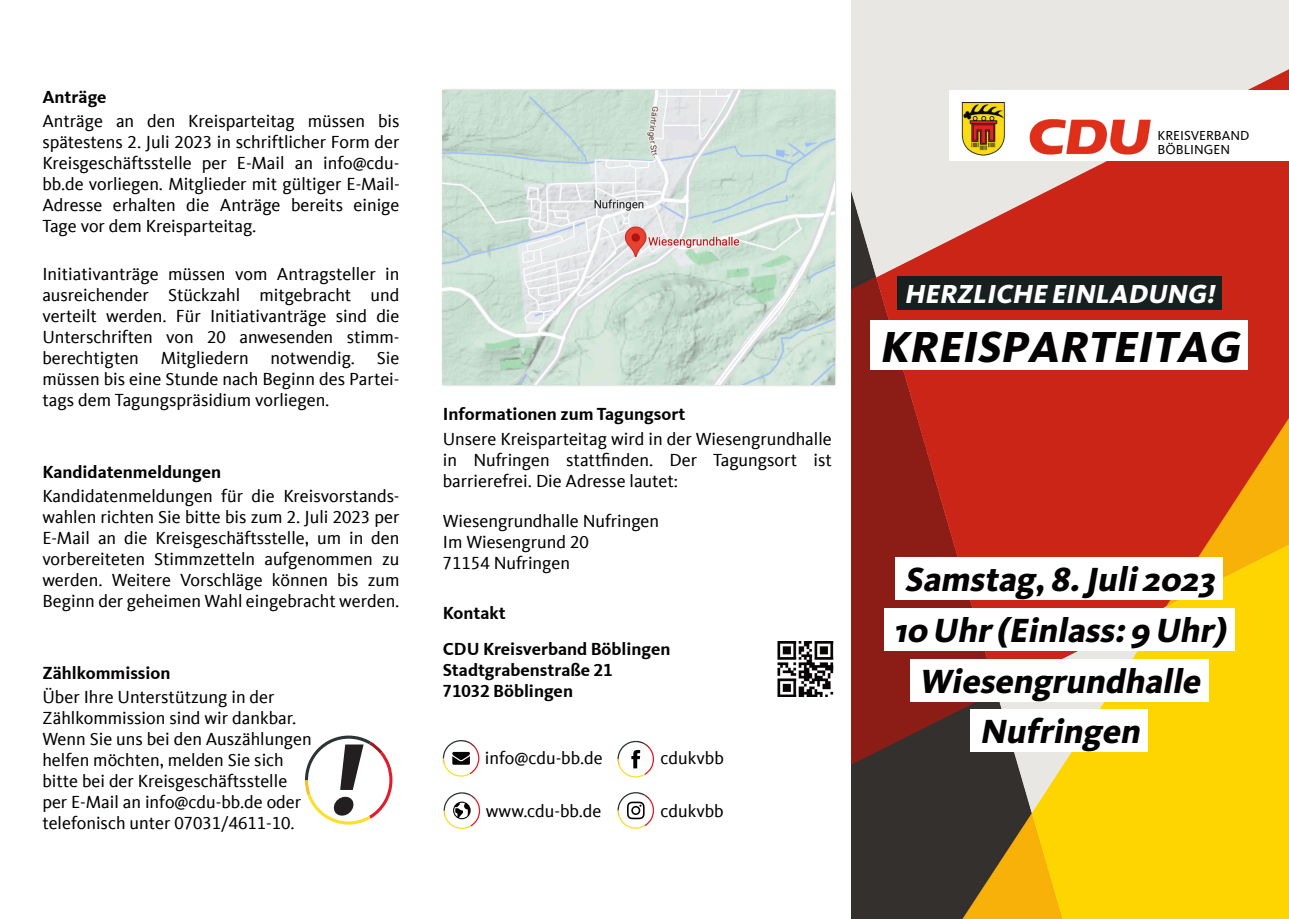
<style>
.page{position:relative;width:1289px;height:919px;background:#fff}
.page>*{position:absolute;margin:0;border:0;box-sizing:border-box;transform-origin:0 0}
.t1{font:italic 800 105.15px "CDU Kievit";color:#231f20}
.t2{font:italic 800 45px "CDU Kievit";color:#040202}
.t3{font:italic 800 34.8px/50.7px "CDU Kievit";color:#040202;text-align:center}
.t4{font:italic 800 27px "CDU Kievit";color:#fff}
.t5{font:18px/21px "CDU Kievit Tab";color:#040202;text-align:justify}
.t6{font:700 18px/36px "CDU Kievit Tab";color:#040202}
.t7{font:13.5px/13.6px "CDU Kievit";color:#040202}
</style>
<div class="page">
<svg style="left:305px;top:735px;width:87px;height:89px"></svg>
<svg style="left:851px;top:0;width:437px;height:918px;background:#f4dd69"></svg>
<img style="left:851px;top:69px;width:437px;height:696px">
<img style="left:851px;top:191px;width:211px;height:727px">
<svg style="left:443px;top:792px;width:37px;height:36px"></svg>
<svg style="left:617px;top:740px;width:37px;height:37px"></svg>
<svg style="left:617px;top:792px;width:37px;height:36px"></svg>
<svg style="left:443px;top:740px;width:36px;height:36px"></svg>
<img style="left:443px;top:90px;width:391px;height:294px">
<div style="left:870px;top:321px;width:377px;height:49px;background:#fff"></div>
<div style="left:895px;top:557px;width:328px;height:42px;background:#fff"></div>
<div style="left:884px;top:608px;width:350px;height:42px;background:#fff"></div>
<div style="left:910px;top:658px;width:298px;height:43px;background:#fff"></div>
<div style="left:970px;top:709px;width:178px;height:43px;background:#fff"></div>
<div style="left:897px;top:277px;width:324px;height:33px;background:#17201e"></div>
<div style="left:949px;top:90px;width:339px;height:70px;background:#fff"></div>
<img style="left:961px;top:102px;width:268px;height:54px">
<div style="left:1157px;top:130px;width:92px;height:23px;background:#fff"></div>
<img style="left:777px;top:641px;width:57px;height:55px">
<p class="t6" style="left:42px;top:81px;width:66px">Anträge</p>
<p class="t5" style="left:42px;top:112px;width:359px">Anträge an den Kreisparteitag müssen bis spätestens 2. Juli 2023 in schriftlicher Form der Kreisgeschäftsstelle per E-Mail an info@cdu&shy;bb.de vorliegen. Mitglieder mit gültiger E-Mail-Adresse erhalten die Anträge bereits einige Tage vor dem Kreisparteitag.</p>
<p class="t5" style="left:42px;top:265px;width:358px">Initiativanträge müssen vom Antragsteller in ausreichender Stückzahl mitgebracht und verteilt werden. Für Initiativanträge sind die Unterschriften von 20 anwesenden stimm&shy;berechtigten Mitgliedern notwendig. Sie müssen bis eine Stunde nach Beginn des Partei&shy;tags dem Tagungspräsidium vorliegen.</p>
<p class="t6" style="left:42px;top:456px;width:180px">Kandidatenmeldungen</p>
<p class="t5" style="left:42px;top:487px;width:358px">Kandidatenmeldungen für die Kreisvorstands&shy;wahlen richten Sie bitte bis zum 2. Juli 2023 per E-Mail an die Kreisgeschäftsstelle, um in den vorbereiteten Stimmzetteln aufgenommen zu werden. Weitere Vorschläge können bis zum Beginn der geheimen Wahl eingebracht werden.</p>
<p class="t6" style="left:42px;top:657px;width:130px">Zählkommission</p>
<p class="t5" style="left:42px;top:687px;width:271px;text-align:left">Über Ihre Unterstützung in der Zählkommission sind wir dankbar.<br>Wenn Sie uns bei den Auszählungen helfen möchten, melden Sie sich bitte bei der Kreisgeschäftsstelle per E-Mail an info@cdu-bb.de oder telefonisch unter 07031/4611-10.</p>
<h1 class="t1" style="left:326px;top:715px;width:56px">!</h1>
<p class="t6" style="left:443px;top:398px;width:244px">Informationen zum Tagungsort</p>
<p class="t5" style="left:443px;top:429px;width:390px">Unsere Kreisparteitag wird in der Wiesengrundhalle in Nufringen stattfinden. Der Tagungsort ist barrierefrei. Die Adresse lautet:</p>
<p class="t5" style="left:443px;top:512px;width:218px;text-align:left">Wiesengrundhalle Nufringen<br>Im Wiesengrund 20<br>71154 Nufringen</p>
<p class="t6" style="left:443px;top:596px;width:229px">Kontakt<br>CDU Kreisverband Böblingen</p>
<p class="t6" style="left:443px;top:661px;width:171px;line-height:21px">Stadtgrabenstraße 21<br>71032 Böblingen</p>
<p class="t5" style="left:485px;top:748px;width:119px">info@cdu-bb.de</p>
<p class="t5" style="left:660px;top:748px;width:65px">cdukvbb</p>
<p class="t5" style="left:486px;top:801px;width:117px">www.cdu-bb.de</p>
<p class="t5" style="left:660px;top:801px;width:65px">cdukvbb</p>
<p class="t7" style="left:1157px;top:128px;width:93px">KREISVERBAND<br>BÖBLINGEN</p>
<h3 class="t4" style="left:904px;top:278px;width:317px">HERZLICHE EINLADUNG!</h3>
<h2 class="t2" style="left:879px;top:319px;width:371px">KREISPARTEITAG</h2>
<h3 class="t3" style="left:893px;top:553px;width:341px">Samstag, 8. J uli 2023<br>10 Uhr (Einlass: 9 Uhr)<br>Wiesengrundhalle<br>Nufringen</h3>
</div>
